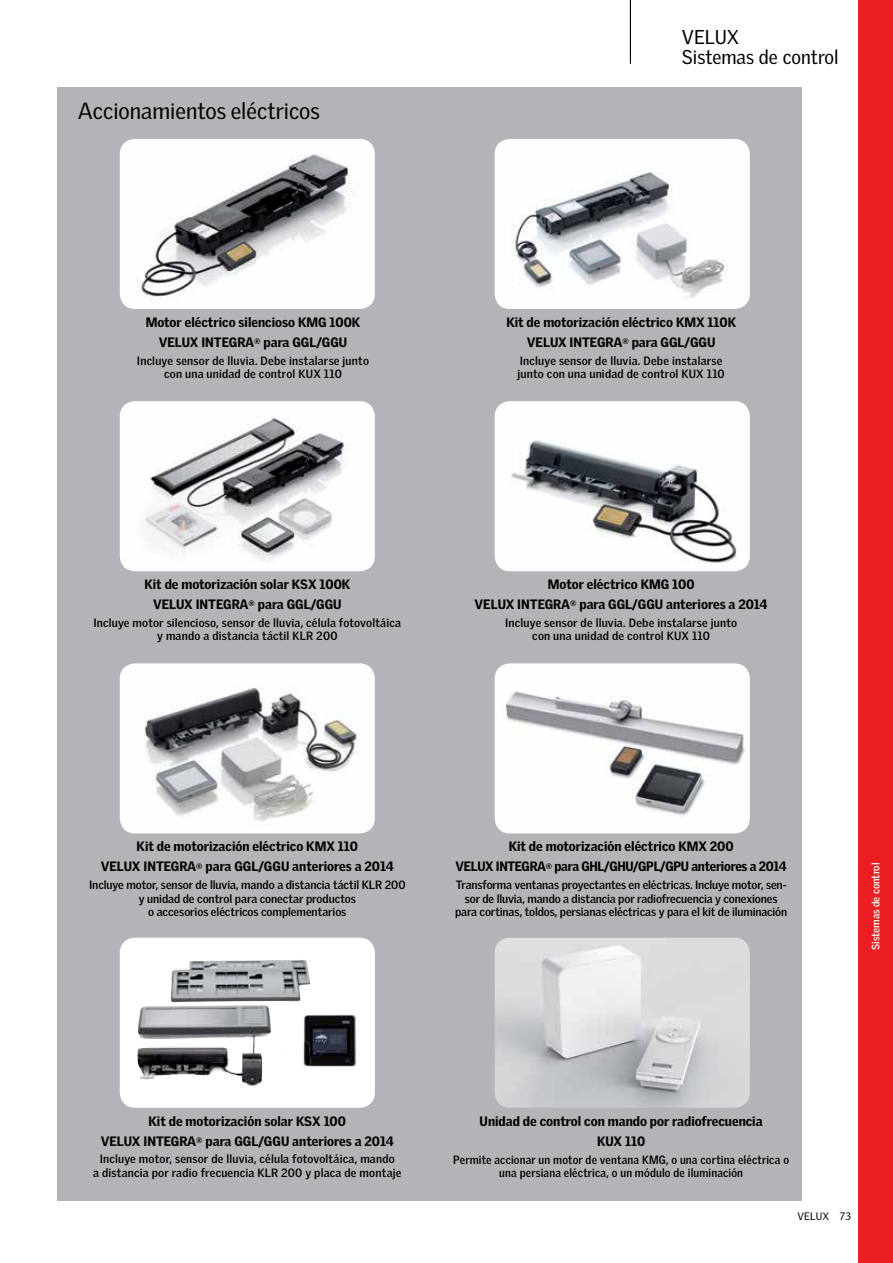
<style>
.page{position:relative;width:893px;height:1263px;background:#fff}
.page>*{position:absolute;margin:0;border:0;box-sizing:border-box;transform-origin:0 0}
.t1{font:22.5px "Velux Gothic";color:#000}
.t2{font:19.35px/19.4px "Velux Gothic";color:#000}
.t3{font:900 13.2px/20.1px "Velux Gothic";color:#000;text-align:center}
.t4{font:900 13.2px/20.1px "Velux Gothic";letter-spacing:-.02em;color:#000;text-align:center}
.t5{font:700 11.7px/13.5px "Velux Gothic";letter-spacing:.01em;color:#000;text-align:center}
.t6{font:700 11.7px/13.5px "Velux Gothic";letter-spacing:-.01em;color:#000;text-align:center}
.t7{font:700 11.7px/13.5px "Velux Gothic";letter-spacing:.01em;color:#000;text-align:center;scale:.95 1}
.t8{font:700 10.5px "Velux Gothic";color:#fff}
.t9{font:10.5px "Velux Gothic";color:#000}
</style>
<div class="page">
<div style="left:57px;top:87px;width:744px;height:1113px;background:#b2b4b8"></div>
<div style="left:859px;top:0;width:34px;height:1263px;background:#ed1d24"></div>
<hr style="left:630px;top:0;width:1px;height:64px;background:#000">
<img style="left:120px;top:139px;width:255px;height:170px">
<img style="left:120px;top:401px;width:255px;height:170px">
<img style="left:120px;top:663px;width:255px;height:170px">
<div style="left:120px;top:938px;width:255px;height:170px;background:#fff;border-radius:15px"></div>
<img style="left:495px;top:139px;width:255px;height:170px">
<img style="left:495px;top:401px;width:255px;height:170px">
<img style="left:495px;top:663px;width:255px;height:170px">
<img style="left:495px;top:938px;width:255px;height:170px">
<img style="left:310px;top:1014px;width:47px;height:52px">
<img style="left:138px;top:960px;width:172px;height:119px">
<img style="left:302px;top:1042px;width:9px;height:24px">
<h1 class="t1" style="left:78px;top:98px;width:243px">Accionamientos eléctricos</h1>
<p class="t3" style="left:146px;top:312px;width:216px">Motor eléctrico silencioso KMG 100K<br>VELUX INTEGRA<sup>®</sup> para GGL/GGU</p>
<p class="t5" style="left:137px;top:354px;width:234px">Incluye sensor de lluvia. Debe instalarse junto con una unidad de control KUX 110</p>
<h2 class="t2" style="left:682px;top:27px;width:158px">VELUX<br>Sistemas de control</h2>
<p class="t3" style="left:506px;top:312px;width:231px">Kit de motorización eléctrico KMX 110K<br>VELUX INTEGRA<sup>®</sup> para GGL/GGU</p>
<p class="t5" style="left:518px;top:354px;width:209px;text-align:left">Incluye sensor de lluvia. Debe instalarse junto con una unidad de control KUX 110</p>
<p class="t3" style="left:144px;top:574px;width:207px">Kit de motorización solar KSX 100K<br>VELUX INTEGRA<sup>®</sup> para GGL/GGU</p>
<p class="t5" style="left:93px;top:616px;width:309px">Incluye motor silencioso, sensor de lluvia, célula fotovoltáica y mando a distancia táctil KLR 200</p>
<p class="t3" style="left:475px;top:574px;width:295px">Motor eléctrico KMG 100<br>VELUX INTEGRA<sup>®</sup> para GGL/GGU anteriores a 2014</p>
<p class="t5" style="left:505px;top:616px;width:234px">Incluye sensor de lluvia. Debe instalarse junto con una unidad de control KUX 110</p>
<p class="t3" style="left:101px;top:836px;width:295px">Kit de motorización eléctrico KMX 110<br>VELUX INTEGRA<sup>®</sup> para GGL/GGU anteriores a 2014</p>
<p class="t5" style="left:89px;top:878px;width:318px">Incluye motor, sensor de lluvia, mando a distancia táctil KLR 200 y unidad de control para conectar productos<br>o accesorios eléctricos complementarios</p>
<p class="t4" style="left:455px;top:836px;width:333px">Kit de motorización eléctrico KMX 200<br>VELUX INTEGRA<sup>®</sup> para GHL/GHU/GPL/GPU anteriores a 2014</p>
<p class="t6" style="left:455px;top:878px;width:334px">Transforma ventanas proyectantes en eléctricas. Incluye motor, sen&shy;sor de lluvia, mando a distancia por radiofrecuencia y conexiones para cortinas, toldos, persianas eléctricas y para el kit de iluminación</p>
<p class="t8" style="left:869px;top:950px;width:89px;rotate:-90deg">Sistemas de control</p>
<p class="t3" style="left:101px;top:1111px;width:295px">Kit de motorización solar KSX 100<br>VELUX INTEGRA<sup>®</sup> para GGL/GGU anteriores a 2014</p>
<p class="t5" style="left:93px;top:1152px;width:310px">Incluye motor, sensor de lluvia, célula fotovoltáica, mando<br>a distancia por radio frecuencia KLR 200 y placa de montaje</p>
<p class="t3" style="left:480px;top:1110px;width:285px">Unidad de control con mando por radiofrecuencia<br>KUX 110</p>
<p class="t7" style="left:453px;top:1153px;width:355px">Permite accionar un motor de ventana KMG, o una cortina eléctrica o una persiana eléctrica, o un módulo de iluminación</p>
<p class="t9" style="left:797px;top:1210px;width:55px">VELUX 73</p>
</div>
